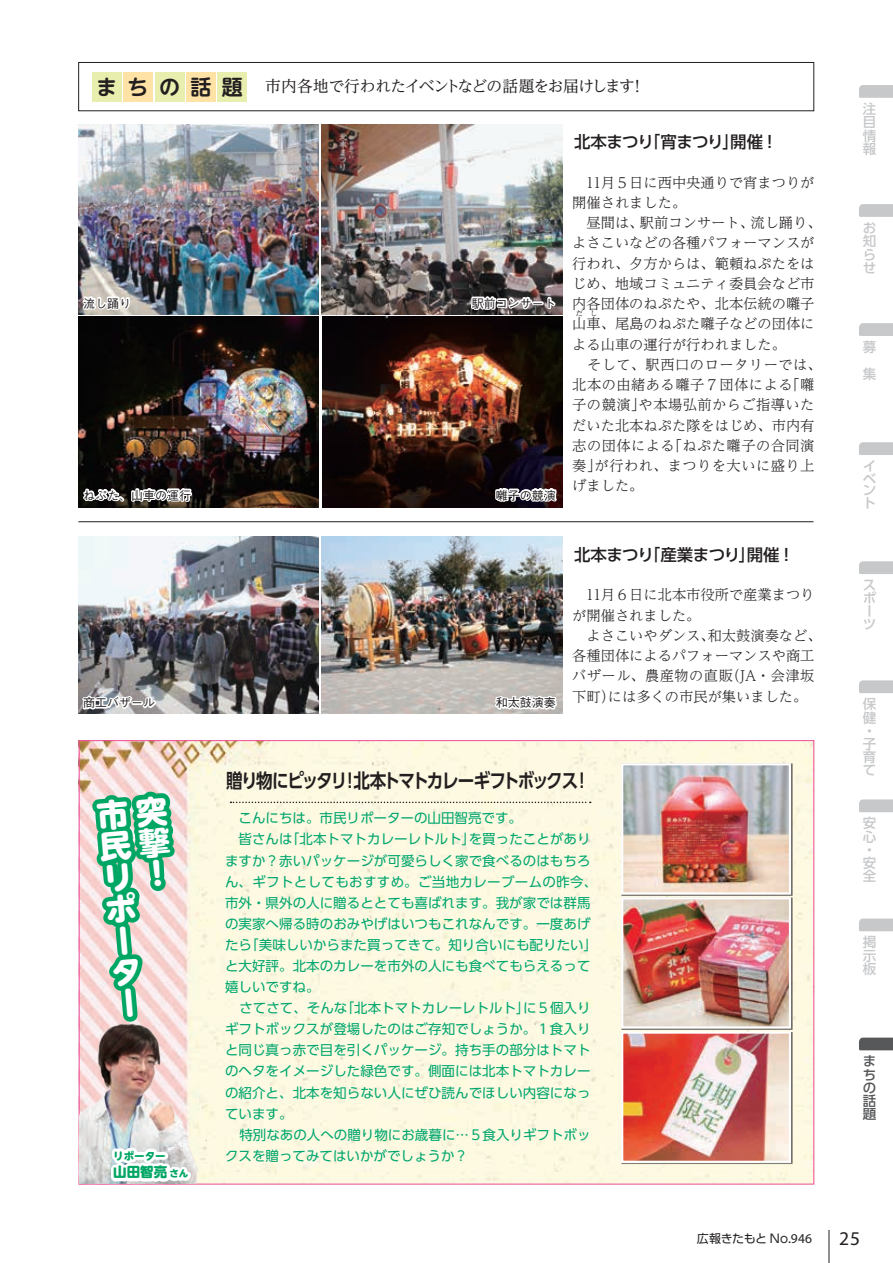
<style>
.page{position:relative;width:893px;height:1263px;background:#fff}
.page>*{position:absolute;margin:0;border:0;box-sizing:border-box;transform-origin:0 0}
.t1{font:800 31.5px/31.5px "UD Shin M Go Pro";color:#fff;text-align:justify}
.t2{font:700 19.5px "UD Shin Go Pro De";letter-spacing:-.095em;color:#231f20;scale:.85 1}
.t3{font:19.5px "Myriad Pro";color:#231f20}
.t4{font:500 16.5px "UD Shin Go Pro";letter-spacing:-.035em;color:#231f20}
.t5{font:15.75px "UD Reimin Pro";letter-spacing:-.04em;color:#231f20}
.t6{font:300 14.25px/20.2px "UD Reimin Pro";color:#231f20}
.t7{font:300 14.25px/20.2px "UD Reimin Pro";letter-spacing:.035em;color:#231f20}
.t8{font:13.5px "UD Shin Go Pro";letter-spacing:.005em;color:#00a66e}
.t9{font:500 13.5px/13.2px "UD Shin Go Pro";color:#c7c8ca}
.t10{font:13.5px "UD Shin Go Pro";letter-spacing:.025em;color:#00a66e}
.t11{font:800 13.5px "UD Shin M Go Pro";color:#00a664}
.t12{font:500 13.5px/13.2px "UD Shin Go Pro";color:#57585a;text-align:justify}
.t13{font:500 12px "Gothic BBB Pro";color:#231f20}
.t14{font:12px "UD Shin Go Pro";letter-spacing:-.025em;color:#231f20}
.t15{font:800 10.5px "UD Shin M Go Pro";color:#00a664}
.t16{font:300 7.2px "UD Reimin Pro";color:#231f20}
.s1{font-family:"UD Shin M Go Pro De";font-weight:700;font-size:21px}
.s2{font-size:9.45px}
.s3{font-family:"Myriad Pro";font-size:13.5px}
</style>
<div class="page">
<div style="left:78px;top:62px;width:736px;height:49px;border:1px solid #231f20"></div>
<div style="left:92px;top:72px;width:29px;height:30px;background:#e7eeae"></div>
<div style="left:123px;top:72px;width:30px;height:30px;background:#ffe2a5"></div>
<div style="left:155px;top:72px;width:29px;height:30px;background:#e7eeae"></div>
<div style="left:186px;top:72px;width:30px;height:30px;background:#ffe2a5"></div>
<div style="left:218px;top:72px;width:29px;height:30px;background:#e7eeae"></div>
<hr style="left:78px;top:521px;width:735px;height:1px;background:#231f20">
<div style="left:206px;top:742px;width:606px;height:440px;background:#fdf9e1"></div>
<img style="left:79px;top:124px;width:240px;height:191px">
<img style="left:322px;top:125px;width:240px;height:190px">
<img style="left:79px;top:317px;width:240px;height:190px">
<img style="left:322px;top:317px;width:240px;height:190px">
<img style="left:79px;top:536px;width:240px;height:177px">
<img style="left:322px;top:536px;width:240px;height:177px">
<svg style="left:78px;top:629px;width:131px;height:420px;background:#d6cac1"></svg>
<img style="left:624px;top:1034px;width:164px;height:126px">
<div style="left:621px;top:1031px;width:170px;height:132px;border:2px solid #fff"></div>
<svg style="left:230px;top:802px;width:361px;height:1px"></svg>
<img style="left:624px;top:766px;width:164px;height:126px">
<div style="left:621px;top:763px;width:170px;height:132px;border:2px solid #fff"></div>
<img style="left:624px;top:900px;width:164px;height:126px">
<div style="left:621px;top:897px;width:170px;height:132px;border:2px solid #fff"></div>
<img style="left:80px;top:992px;width:126px;height:191px">
<svg style="left:108px;top:1141px;width:86px;height:44px"></svg>
<img style="left:80px;top:214px;width:52px;height:101px">
<svg style="left:469px;top:293px;width:65px;height:29px"></svg>
<div style="left:532px;top:301px;width:12px;height:4px;border:3px solid #fff"></div>
<svg style="left:546px;top:295px;width:12px;height:16px"></svg>
<svg style="left:78px;top:485px;width:116px;height:23px"></svg>
<svg style="left:493px;top:480px;width:68px;height:26px"></svg>
<svg style="left:492px;top:688px;width:68px;height:26px"></svg>
<svg style="left:859px;top:85px;width:34px;height:13px"></svg>
<svg style="left:859px;top:204px;width:34px;height:13px"></svg>
<svg style="left:859px;top:323px;width:34px;height:13px"></svg>
<svg style="left:859px;top:442px;width:34px;height:13px"></svg>
<svg style="left:859px;top:561px;width:34px;height:13px"></svg>
<svg style="left:859px;top:680px;width:34px;height:13px"></svg>
<svg style="left:859px;top:799px;width:34px;height:13px"></svg>
<svg style="left:859px;top:1037px;width:34px;height:13px"></svg>
<svg style="left:859px;top:918px;width:34px;height:13px"></svg>
<hr style="left:829px;top:1230px;width:1px;height:33px;background:#231f20">
<img style="left:79px;top:607px;width:98px;height:437px">
<p class="t5" style="left:96px;top:74px;width:551px"><span class="s1">まちの話題</span> 市内各地で行われたイベントなどの話題をお届けします！</p>
<p class="t4" style="left:574px;top:128px;width:206px">北本まつり「宵まつり」開催！</p>
<p class="t6" style="left:572px;top:172px;width:251px;text-indent:14px">１１月５日に西中央通りで宵まつりが開催されました。<br>　昼間は、駅前コンサート、流し踊り、よさこいなどの各種パフォーマンスが行われ、夕方からは、範頼ねぷたをはじめ、地域コミュニティ委員会など市内各団体のねぷたや、北本伝統の囃子山車、尾島のねぷた囃子などの団体に</p>
<p class="t13" style="left:83px;top:293px;width:49px">流し踊り</p>
<p class="t13" style="left:472px;top:293px;width:85px">駅前コンサート</p>
<p class="t16" style="left:576px;top:307px;width:9px">だ</p>
<p class="t16" style="left:590px;top:307px;width:9px">し</p>
<p class="t7" style="left:572px;top:334px;width:251px">よる山車の運行が行われました。<br>　そして、駅西口のロータリーでは、北本の由緒ある囃子７団体による「囃子の競演」や本場弘前からご指導いただいた北本ねぷた隊をはじめ、市内有志の団体による「ねぷた囃子の合同演奏」が行われ、まつりを大いに盛り上げました。</p>
<p class="t13" style="left:496px;top:485px;width:61px">囃子の競演</p>
<p class="t13" style="left:83px;top:485px;width:109px">ねぷた、山車の運行</p>
<p class="t13" style="left:83px;top:693px;width:73px">商工バザール</p>
<h1 class="t1" style="left:96px;top:799px;width:17px;rotate:-5deg">市民リポーター</h1>
<p class="t13" style="left:496px;top:693px;width:61px">和太鼓演奏</p>
<p class="t4" style="left:574px;top:541px;width:222px">北本まつり「産業まつり」開催！</p>
<p class="t6" style="left:572px;top:584px;width:251px;text-indent:14px">１１月６日に北本市役所で産業まつりが開催されました。<br>　よさこいやダンス、和太鼓演奏など、各種団体によるパフォーマンスや商工バザール、農産物の直販（JA・会津坂下町）には多くの市民が集いました。</p>
<h2 class="t2" style="left:226px;top:764px;width:425px">贈り物にピッタリ！北本トマトカレーギフトボックス！</h2>
<p class="t8" style="left:239px;top:807px;width:285px">こんにちは。市民リポーターの山田智亮です。</p>
<p class="t8" style="left:239px;top:828px;width:354px">皆さんは「北本トマトカレーレトルト」を買ったことがあり</p>
<p class="t8" style="left:225px;top:849px;width:367px">ますか？赤いパッケージが可愛らしく家で食べるのはもちろ</p>
<p class="t10" style="left:225px;top:871px;width:374px">ん、ギフトとしてもおすすめ。ご当地カレーブームの昨今、</p>
<p class="t8" style="left:225px;top:892px;width:367px">市外・県外の人に贈るととても喜ばれます。我が家では群馬</p>
<p class="t8" style="left:225px;top:913px;width:367px">の実家へ帰る時のおみやげはいつもこれなんです。一度あげ</p>
<p class="t8" style="left:225px;top:934px;width:374px">たら「美味しいからまた買ってきて。知り合いにも配りたい」</p>
<p class="t8" style="left:225px;top:955px;width:367px">と大好評。北本のカレーを市外の人にも食べてもらえるって</p>
<p class="t8" style="left:225px;top:976px;width:96px">嬉しいですね。</p>
<p class="t8" style="left:239px;top:997px;width:352px">さてさて、そんな「北本トマトカレーレトルト」に5個入り</p>
<p class="t8" style="left:225px;top:1018px;width:367px">ギフトボックスが登場したのはご存知でしょうか。１食入り</p>
<p class="t8" style="left:225px;top:1039px;width:367px">と同じ真っ赤で目を引くパッケージ。持ち手の部分はトマト</p>
<p class="t8" style="left:225px;top:1060px;width:367px">のヘタをイメージした緑色です。側面には北本トマトカレー</p>
<p class="t8" style="left:225px;top:1081px;width:367px">の紹介と、北本を知らない人にぜひ読んでほしい内容になっ</p>
<p class="t8" style="left:225px;top:1102px;width:69px">ています。</p>
<p class="t8" style="left:239px;top:1124px;width:352px">特別なあの人への贈り物にお歳暮に…5食入りギフトボッ</p>
<p class="t15" style="left:113px;top:1147px;width:54px">リポーター</p>
<p class="t8" style="left:225px;top:1145px;width:244px">クスを贈ってみてはいかがでしょうか？</p>
<p class="t11" style="left:113px;top:1161px;width:77px">山田智亮<span class="s2">さん</span></p>
<p class="t9" style="left:863px;top:102px;width:15px;text-align:justify">注目情報</p>
<p class="t9" style="left:863px;top:221px;width:14px;text-align:justify">お知らせ</p>
<p class="t9" style="left:863px;top:333px;width:15px;line-height:27px">募集</p>
<p class="t9" style="left:863px;top:459px;width:15px">イベ</p>
<p class="t9" style="left:863px;top:483px;width:14px">ント</p>
<p class="t9" style="left:863px;top:578px;width:15px">スポーツ</p>
<p class="t9" style="left:863px;top:697px;width:15px">保健・子育て</p>
<p class="t9" style="left:863px;top:816px;width:15px">安心・安全</p>
<p class="t9" style="left:863px;top:935px;width:15px;text-align:justify">掲示板</p>
<p class="t12" style="left:863px;top:1054px;width:15px">まちの話題</p>
<p class="t14" style="left:697px;top:1228px;width:117px">広報きたもと No.<span class="s3">946</span></p>
<h2 class="t3" style="left:839px;top:1226px;width:22px">25</h2>
</div>
